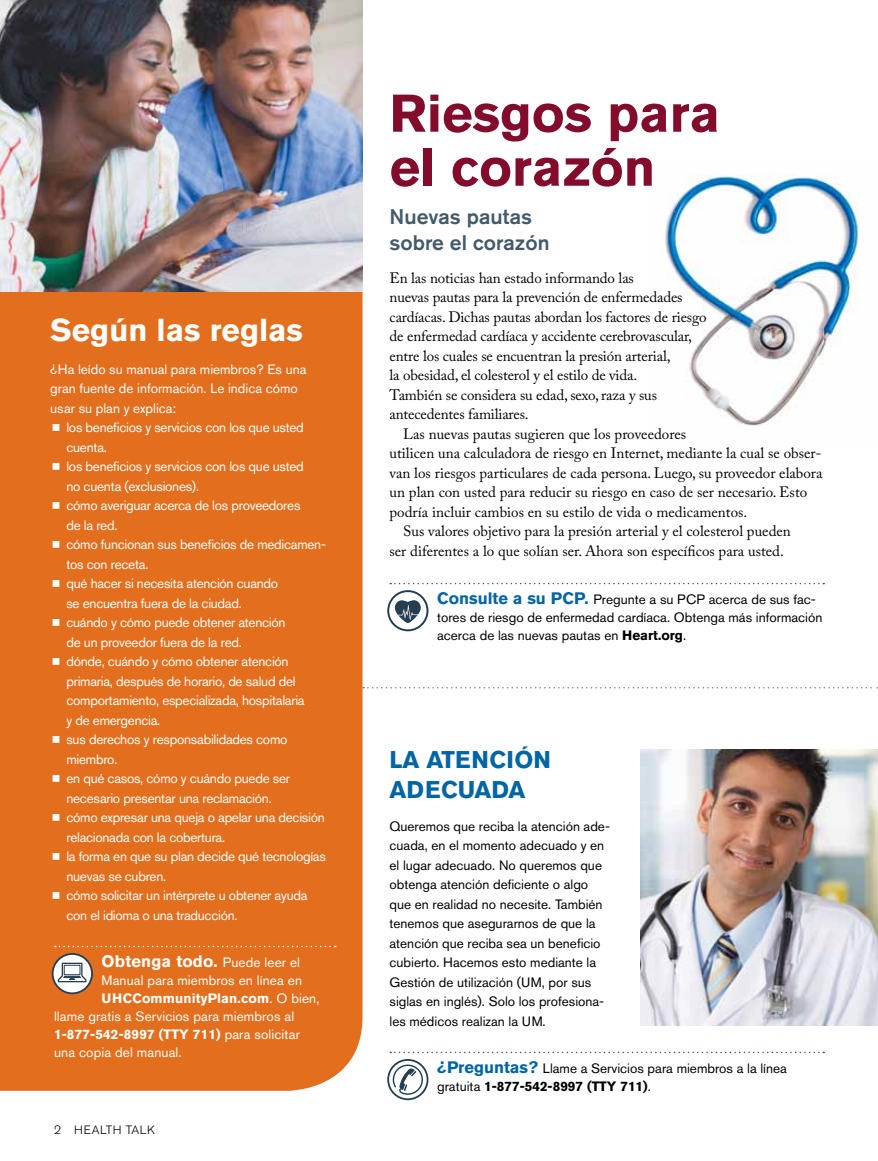
<style>
.page{position:relative;width:878px;height:1161px;background:#fff}
.page>*{position:absolute;margin:0;border:0;box-sizing:border-box;transform-origin:0 0}
.t1{font:700 52.5px/54px "Akzidenz Grotesk BE";color:#830b2c}
.t2{font:700 31.5px "Akzidenz Grotesk BE";color:#fff}
.t3{font:700 24px/30px "Akzidenz Grotesk BE";color:#0065a4}
.t4{font:500 21px/25.2px "Akzidenz Grotesk BE";color:#425a69}
.t5{font:700 16.5px "Akzidenz Grotesk BE";letter-spacing:.01em;color:#fff}
.t6{font:15px/19.5px "Adobe Caslon Pro";color:#000}
.t7{font:13.5px/19.5px "Akzidenz Grotesk BE";letter-spacing:-.02em;color:#fff}
.t8{font:13.5px/19.5px "Akzidenz Grotesk BE";color:#000}
.t9{font:13.5px/19.5px "Akzidenz Grotesk BE";color:#fff}
.t10{font:13.5px "Akzidenz Grotesk BE";letter-spacing:.01em;color:#fff}
.t11{font:700 13.5px "Akzidenz Grotesk BE";letter-spacing:.01em;color:#fff}
.t12{font:300 12px "Akzidenz Grotesk BE";letter-spacing:.05em;color:#000}
.s1{font-weight:400;font-size:13.5px}
.s2{font-weight:400}
.s3{font-weight:700;font-size:16.5px;color:#0065a4}
.s4{font-weight:700}
</style>
<div class="page">
<div style="left:0;top:291px;width:362px;height:800px;background:#e36f1e"></div>
<img style="left:0;top:0;width:362px;height:291px">
<svg style="left:363px;top:687px;width:515px;height:1px"></svg>
<svg style="left:390px;top:1052px;width:434px;height:1px"></svg>
<svg style="left:387px;top:1059px;width:41px;height:41px"></svg>
<img style="left:640px;top:750px;width:238px;height:275px">
<svg style="left:55px;top:946px;width:281px;height:1px"></svg>
<svg style="left:52px;top:953px;width:41px;height:41px"></svg>
<img style="left:665px;top:174px;width:194px;height:252px">
<svg style="left:390px;top:583px;width:434px;height:1px"></svg>
<svg style="left:387px;top:590px;width:41px;height:41px"></svg>
<svg style="left:53px;top:424px;width:7px;height:7px"></svg>
<svg style="left:53px;top:463px;width:7px;height:7px"></svg>
<svg style="left:53px;top:502px;width:7px;height:7px"></svg>
<svg style="left:53px;top:541px;width:7px;height:7px"></svg>
<svg style="left:53px;top:580px;width:7px;height:7px"></svg>
<svg style="left:53px;top:619px;width:7px;height:7px"></svg>
<svg style="left:53px;top:658px;width:7px;height:7px"></svg>
<svg style="left:53px;top:736px;width:7px;height:7px"></svg>
<svg style="left:53px;top:775px;width:7px;height:7px"></svg>
<svg style="left:53px;top:814px;width:7px;height:7px"></svg>
<svg style="left:53px;top:853px;width:7px;height:7px"></svg>
<svg style="left:53px;top:892px;width:7px;height:7px"></svg>
<h2 class="t2" style="left:50px;top:311px;width:254px">Según las reglas</h2>
<p class="t9" style="left:50px;top:359px;width:258px">¿Ha leído su manual para miembros? Es una gran fuente de información. Le indica cómo usar su plan y explica:</p>
<p class="t7" style="left:66px;top:418px;width:261px">los beneficios y servicios con los que usted cuenta.<br>los beneficios y servicios con los que usted<br>no cuenta (exclusiones).<br>cómo averiguar acerca de los proveedores<br>de la red.<br>cómo funcionan sus beneficios de medicamen&shy;tos con receta.<br>qué hacer si necesita atención cuando<br>se encuentra fuera de la ciudad.<br>cuándo y cómo puede obtener atención<br>de un proveedor fuera de la red.<br>dónde, cuándo y cómo obtener atención primaria, después de horario, de salud del comportamiento, especializada, hospitalaria<br>y de emergencia.<br>sus derechos y responsabilidades como miembro.<br>en qué casos, cómo y cuándo puede ser necesario presentar una reclamación.<br>cómo expresar una queja o apelar una decisión relacionada con la cobertura.<br>la forma en que su plan decide qué tecnologías nuevas se cubren.<br>cómo solicitar un intérprete u obtener ayuda con el idioma o una traducción.</p>
<p class="t5" style="left:102px;top:952px;width:200px">Obtenga todo. <span class="s1">Puede leer el</span></p>
<p class="t10" style="left:102px;top:972px;width:202px">Manual para miembros en línea en</p>
<p class="t11" style="left:102px;top:990px;width:219px">UHCCommunityPlan.com<span class="s2">. O bien,</span></p>
<p class="t10" style="left:54px;top:1008px;width:242px">llame gratis a Servicios para miembros al</p>
<p class="t11" style="left:54px;top:1026px;width:247px">1-877-542-8997 (TTY 711) <span class="s2">para solicitar</span></p>
<p class="t10" style="left:54px;top:1044px;width:129px">una copia del manual.</p>
<p class="t12" style="left:54px;top:1123px;width:103px">2 HEALTH TALK</p>
<h1 class="t1" style="left:389px;top:86px;width:332px">Riesgos para el corazón</h1>
<h3 class="t4" style="left:389px;top:204px;width:161px">N uevas pautas sobre el corazón</h3>
<p class="t6" style="left:389px;top:268px;width:318px">En las noticias han estado informando las<br>nuevas pautas para la prevención de enfermedades cardíacas. Dichas pautas abordan los factores de riesgo de enfermedad cardíaca y accidente cerebrovascular, entre los cuales se encuentran la presión arterial,<br>la obesidad, el colesterol y el estilo de vida.<br>También se considera su edad, sexo, raza y sus antecedentes familiares.</p>
<p class="t6" style="left:403px;top:424px;width:284px">Las nuevas pautas sugieren que los proveedores</p>
<p class="t6" style="left:389px;top:443px;width:433px">utilicen una calculadora de riesgo en Internet, mediante la cual se obser-</p>
<p class="t6" style="left:389px;top:463px;width:434px">van los riesgos particulares de cada persona. Luego, su proveedor elabora</p>
<p class="t6" style="left:389px;top:482px;width:419px">un plan con usted para reducir su riesgo en caso de ser necesario. Esto</p>
<p class="t6" style="left:389px;top:502px;width:359px">podría incluir cambios en su estilo de vida o medicamentos.</p>
<p class="t6" style="left:403px;top:521px;width:389px">Sus valores objetivo para la presión arterial y el colesterol pueden</p>
<p class="t6" style="left:389px;top:541px;width:396px">ser diferentes a lo que solían ser. Ahora son específicos para usted.</p>
<p class="t8" style="left:437px;top:590px;width:387px;line-height:18px"><span class="s3">Consulte a su PCP.</span> Pregunte a su PCP acerca de sus fac&shy;tores de riesgo de enfermedad cardíaca. Obtenga más información acerca de las nuevas pautas en <span class="s4">Heart.org</span>.</p>
<h3 class="t3" style="left:389px;top:744px;width:163px">LA ATENCIÓN<br>ADECUADA</h3>
<p class="t8" style="left:389px;top:816px;width:222px">Queremos que reciba la atención ade&shy;cuada, en el momento adecuado y en el lugar adecuado. No queremos que obtenga atención deficiente o algo que en realidad no necesite. También tenemos que asegurarnos de que la atención que reciba sea un beneficio cubierto. Hacemos esto mediante la Gestión de utilización (UM, por sus siglas en inglés). Solo los profesiona&shy;les médicos realizan la UM.</p>
<p class="t8" style="left:437px;top:1059px;width:351px;line-height:18px"><span class="s3">¿Preguntas?</span> Llame a Servicios para miembros a la línea gratuita <span class="s4">1-877-542-8997 (TTY 711)</span>.</p>
</div>
